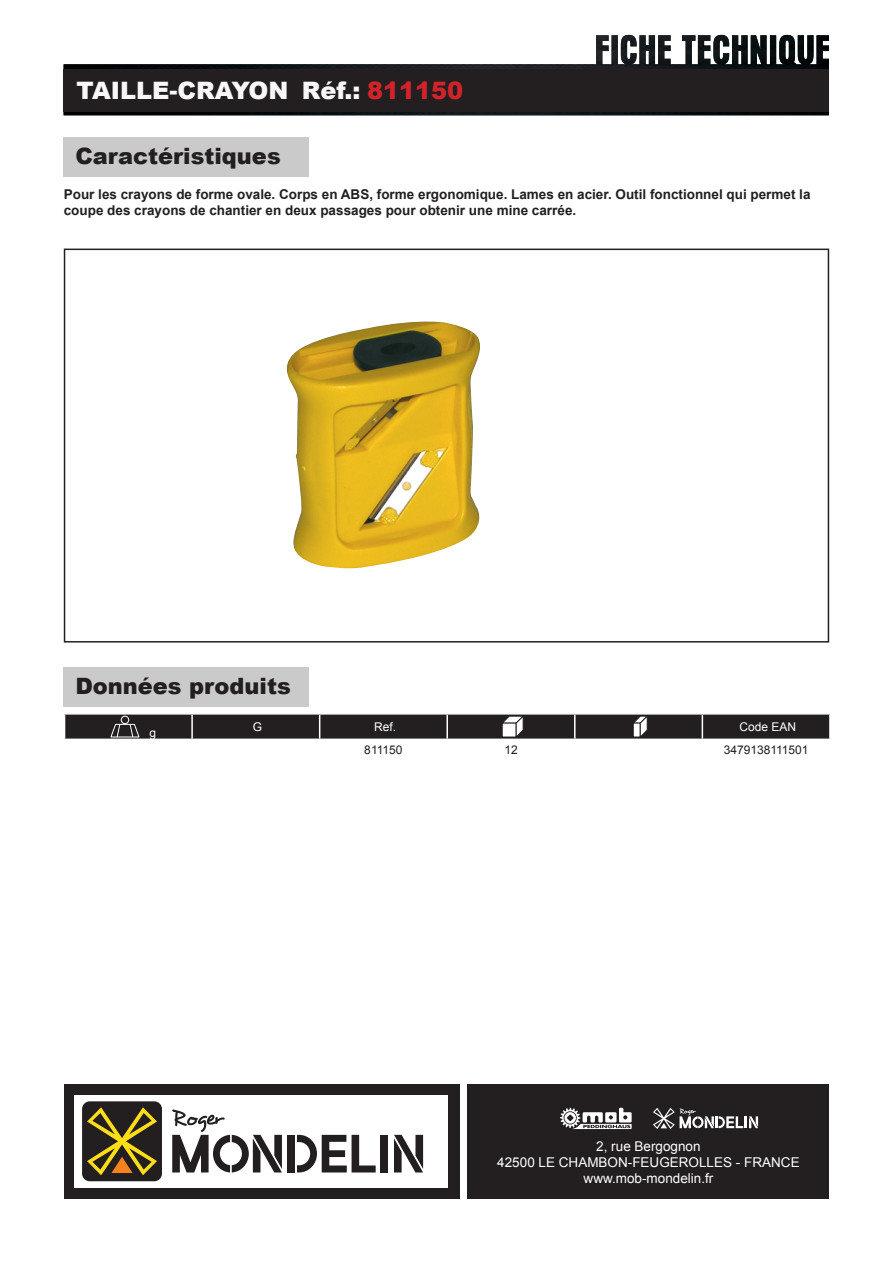
<style>
.page{position:relative;width:893px;height:1263px;background:#fff}
.page>*{position:absolute;margin:0;border:0;box-sizing:border-box;transform-origin:0 0}
.t1{font:900 24px "Arial";color:#f8f8f9}
.t2{font:900 22.5px "Arial";color:#231f20}
.t3{font:700 13.5px/16.2px "Arial";color:#231f20}
.t4{font:13.5px/16.4px "Arial";color:#fff;text-align:center}
.t5{font:12px "Arial";color:#231f20}
.t6{font:12px "Arial";color:#fff}
.s1{color:#d2232a}
</style>
<div class="page">
<img style="left:64px;top:35px;width:765px;height:80px">
<div style="left:64px;top:1084px;width:395px;height:115px;background:#231f20"></div>
<div style="left:468px;top:1084px;width:361px;height:115px;background:#231f20"></div>
<svg style="left:560px;top:1108px;width:72px;height:21px"></svg>
<svg style="left:653px;top:1108px;width:105px;height:21px"></svg>
<div style="left:64px;top:69px;width:765px;height:43px;background:#231f20"></div>
<div style="left:64px;top:137px;width:245px;height:40px;background:#cacacb"></div>
<div style="left:64px;top:249px;width:765px;height:393px;border:2px solid #231f20"></div>
<div style="left:64px;top:668px;width:245px;height:39px;background:#cacacb"></div>
<svg style="left:64px;top:714px;width:766px;height:25px;background:#353132"></svg>
<img style="left:286px;top:322px;width:194px;height:246px">
<div style="left:75px;top:1095px;width:373px;height:93px;background:#fff"></div>
<div style="left:82px;top:1101px;width:80px;height:80px;background:#231f20;border-radius:8px"></div>
<svg style="left:87px;top:1107px;width:70px;height:68px"></svg>
<div style="left:288px;top:1135px;width:7px;height:37px;background:#231f20"></div>
<div style="left:380px;top:1135px;width:8px;height:37px;background:#231f20"></div>
<svg style="left:172px;top:1109px;width:110px;height:63px"></svg>
<svg style="left:394px;top:1135px;width:29px;height:37px"></svg>
<svg style="left:297px;top:1135px;width:79px;height:37px"></svg>
<h1 class="t1" style="left:76px;top:73px;width:388px">TAILLE-CRAYON Réf.: <span class="s1">811150</span></h1>
<h2 class="t2" style="left:75px;top:140px;width:207px">Caractéristiques</h2>
<p class="t3" style="left:64px;top:186px;width:748px">Pour les crayons de forme ovale. Corps en ABS, forme ergonomique. Lames en acier. Outil fonctionnel qui permet la coupe des crayons de chantier en deux passages pour obtenir une mine carrée.</p>
<h2 class="t2" style="left:75px;top:670px;width:217px">Données produits</h2>
<p class="t6" style="left:150px;top:725px;width:8px">g</p>
<p class="t6" style="left:253px;top:719px;width:11px">G</p>
<p class="t6" style="left:374px;top:719px;width:24px">Ref.</p>
<p class="t6" style="left:739px;top:719px;width:58px">Code EAN</p>
<p class="t5" style="left:364px;top:742px;width:40px">811150</p>
<p class="t5" style="left:504px;top:742px;width:15px">12</p>
<p class="t5" style="left:724px;top:742px;width:86px">3479138111501</p>
<p class="t4" style="left:497px;top:1138px;width:304px">2, rue Bergognon<br>42500 LE CHAMBON-FEUGEROLLES - FRANCE www.mob-mondelin.fr</p>
</div>
